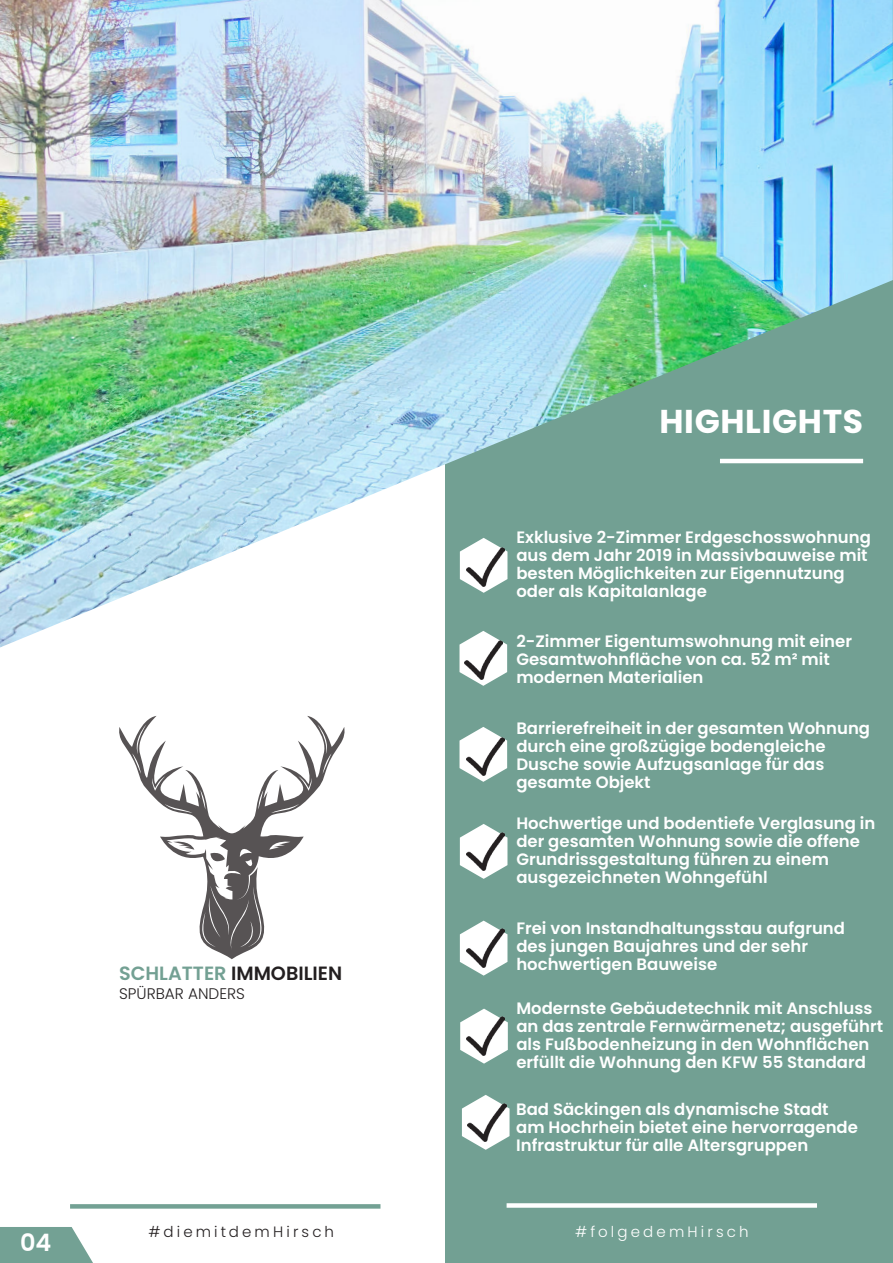
<style>
.page{position:relative;width:893px;height:1263px;background:#fff}
.page>*{position:absolute;margin:0;border:0;box-sizing:border-box;transform-origin:0 0}
.t1{font:700 33px "Poppins";letter-spacing:.02em;color:#fff}
.t2{font:600 24px "Poppins";color:#fff}
.t3{font:600 19.2px "Poppins";color:#231f20}
.t4{font:600 16.5px/18px "Poppins";color:#fff}
.t5{font:300 15.3px "Poppins";color:#231f20}
.t6{font:300 15px "Poppins";letter-spacing:.21em;color:#231f20}
.t7{font:300 15px "Poppins";letter-spacing:.21em;color:#fff}
.s1{color:#73a093}
</style>
<div class="page">
<div style="left:445px;top:266px;width:448px;height:997px;background:#72a093"></div>
<svg style="left:459px;top:647px;width:48px;height:39px"></svg>
<div style="left:507px;top:1203px;width:310px;height:5px;background:#fff"></div>
<svg style="left:459px;top:727px;width:48px;height:55px"></svg>
<svg style="left:460px;top:824px;width:47px;height:55px"></svg>
<svg style="left:460px;top:921px;width:47px;height:54px"></svg>
<svg style="left:460px;top:1009px;width:48px;height:55px"></svg>
<img style="left:0;top:0;width:892px;height:647px">
<img style="left:466px;top:548px;width:39px;height:38px">
<img style="left:464px;top:641px;width:39px;height:38px">
<img style="left:466px;top:737px;width:39px;height:39px">
<img style="left:466px;top:832px;width:39px;height:39px">
<img style="left:466px;top:929px;width:39px;height:38px">
<img style="left:466px;top:1017px;width:39px;height:38px">
<svg style="left:0;top:1227px;width:93px;height:36px;background:#82aba0"></svg>
<svg style="left:462px;top:1095px;width:47px;height:55px"></svg>
<img style="left:468px;top:1103px;width:39px;height:38px">
<svg style="left:70px;top:1204px;width:310px;height:4px"></svg>
<svg style="left:892px;top:0;width:1px;height:281px"></svg>
<svg style="left:119px;top:716px;width:226px;height:243px"></svg>
<h2 class="t2" style="left:20px;top:1229px;width:33px">04</h2>
<h1 class="t1" style="left:659px;top:403px;width:205px">HIGHLIGHTS</h1>
<p class="t4" style="left:516px;top:529px;width:356px">Exklusive 2-Zimmer Erdgeschosswohnung aus dem Jahr 2019 in Massivbauweise mit besten Möglichkeiten zur Eigennutzung oder als Kapitalanlage</p>
<p class="t4" style="left:516px;top:633px;width:337px">2-Zimmer Eigentumswohnung mit einer<br>Gesamtwohnfläche von ca. 52 m² mit modernen Materialien</p>
<p class="t4" style="left:516px;top:719px;width:355px">Barrierefreiheit in der gesamten Wohnung durch eine großzügige bodengleiche<br>Dusche sowie Aufzugsanlage für das gesamte Objekt</p>
<p class="t3" style="left:119px;top:962px;width:225px"><span class="s1">SCHLATTER</span> IMMOBILIEN</p>
<p class="t5" style="left:119px;top:984px;width:127px">SPÜRBAR ANDERS</p>
<p class="t4" style="left:516px;top:815px;width:361px">Hochwertige und bodentiefe Verglasung in der gesamten Wohnung sowie die offene Grundrissgestaltung führen zu einem ausgezeichneten Wohngefühl</p>
<p class="t4" style="left:516px;top:920px;width:330px">Frei von Instandhaltungsstau aufgrund des jungen Baujahres und der sehr hochwertigen Bauweise</p>
<p class="t4" style="left:516px;top:1000px;width:368px">Modernste Gebäudetechnik mit Anschluss an das zentrale Fernwärmenetz; ausgeführt als Fußbodenheizung in den Wohnflächen erfüllt die Wohnung den KFW 55 Standard</p>
<p class="t4" style="left:516px;top:1100px;width:343px">Bad Säckingen als dynamische Stadt am Hochrhein bietet eine hervorragende<br>Infrastruktur für alle Altersgruppen</p>
<p class="t6" style="left:149px;top:1222px;width:187px">#diemitdemHirsch</p>
<p class="t7" style="left:575px;top:1222px;width:175px">#folgedemHirsch</p>
</div>
